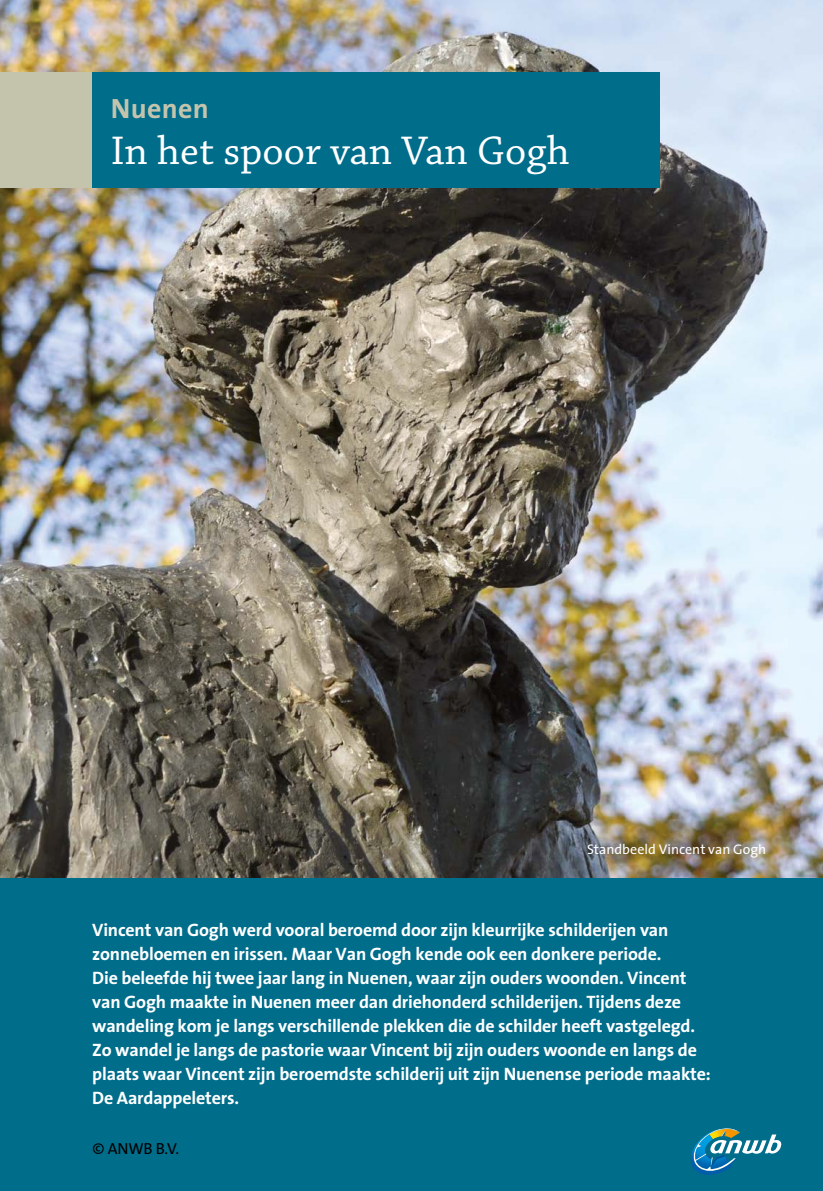
<style>
.page{position:relative;width:823px;height:1191px;background:#fff}
.page>*{position:absolute;margin:0;border:0;box-sizing:border-box;transform-origin:0 0}
.t1{font:42px "Chaparral Pro";color:#fff}
.t2{font:700 28px "The Sans";letter-spacing:.01em;color:#c4c4ad}
.t3{font:700 18px/24px "The Sans";letter-spacing:-.01em;color:#fff}
.t4{font:16px "The Sans C4 s";color:#000}
.t5{font:14px "The Sans";color:#fff}
</style>
<div class="page">
<div style="left:0;top:854px;width:822px;height:337px;background:#006d8b"></div>
<img style="left:0;top:0;width:822px;height:877px">
<div style="left:0;top:72px;width:92px;height:115px;background:#c4c4ad"></div>
<div style="left:92px;top:72px;width:567px;height:115px;background:#006d8b"></div>
<svg style="left:691px;top:1128px;width:89px;height:47px"></svg>
<h2 class="t2" style="left:111px;top:85px;width:99px">Nuenen</h2>
<h1 class="t1" style="left:111px;top:127px;width:460px">In het spoor van Van Gogh</h1>
<p class="t5" style="left:587px;top:838px;width:180px">Standbeeld Vincent van Gogh</p>
<p class="t3" style="left:92px;top:917px;width:619px">Vincent van Gogh werd vooral beroemd door zijn kleurrijke schilderijen van zonnebloemen en irissen. Maar Van Gogh kende ook een donkere periode.<br>Die beleefde hij twee jaar lang in Nuenen, waar zijn ouders woonden. Vincent van Gogh maakte in Nuenen meer dan driehonderd schilderijen. Tijdens deze wandeling kom je langs verschillende plekken die de schilder heeft vastgelegd.<br>Zo wandel je langs de pastorie waar Vincent bij zijn ouders woonde en langs de plaats waar Vincent zijn beroemdste schilderij uit zijn Nuenense periode maakte:<br>De Aardappeleters.</p>
<p class="t4" style="left:92px;top:1137px;width:88px">© ANWB B.V.</p>
</div>
